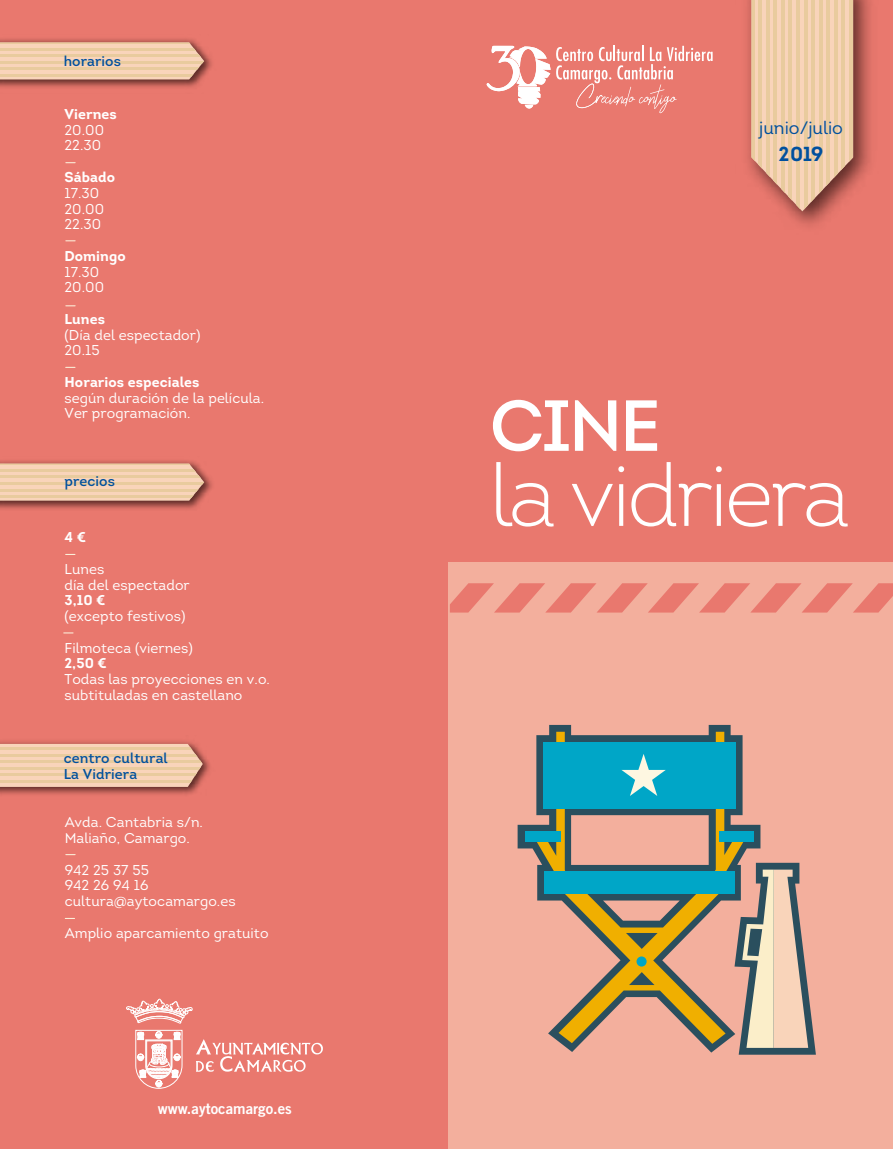
<style>
.page{position:relative;width:893px;height:1149px;background:#fff}
.page>*{position:absolute;margin:0;border:0;box-sizing:border-box;transform-origin:0 0}
.t1{font:300 87px "Intro";letter-spacing:-.04em;color:#fff}
.t2{font:72px "Intro";color:#fff}
.t3{font:700 20.25px "Intro";color:#00509e}
.t4{font:18px "Intro";color:#00509e}
.t5{font:15px "Trade Gothic Bold Two";color:#fff}
.t6{font:14.25px/15.8px "Intro";letter-spacing:.005em;color:#fff}
.t7{font:700 14.25px "Intro";letter-spacing:.005em;color:#fff}
.t8{font:14.25px/15.8px "Intro";letter-spacing:.005em;color:#00509e}
</style>
<div class="page">
<div style="left:0;top:0;width:514px;height:1148px;background:#e9786e"></div>
<div style="left:448px;top:0;width:445px;height:1148px;background:#f3af9d"></div>
<svg style="left:126px;top:998px;width:67px;height:24px"></svg>
<svg style="left:196px;top:1039px;width:127px;height:32px"></svg>
<svg style="left:135px;top:1029px;width:48px;height:59px"></svg>
<img style="left:0;top:38px;width:212px;height:50px">
<svg style="left:0;top:44px;width:204px;height:35px;background:#f4ceb3"></svg>
<hr style="left:0;top:74px;width:204px;height:3px;background:#e9cb9e">
<hr style="left:0;top:68px;width:204px;height:2px;background:#e9cb9e">
<hr style="left:0;top:61px;width:204px;height:3px;background:#e9cb9e">
<hr style="left:0;top:54px;width:204px;height:3px;background:#e9cb9e">
<hr style="left:0;top:48px;width:204px;height:2px;background:#e9cb9e">
<hr style="left:0;top:42px;width:204px;height:2px;background:#e9cb9e">
<img style="left:0;top:460px;width:212px;height:49px">
<svg style="left:0;top:465px;width:204px;height:35px;background:#f3ceb2"></svg>
<hr style="left:0;top:495px;width:204px;height:3px;background:#e9cb9e">
<hr style="left:0;top:488px;width:204px;height:3px;background:#e9cb9e">
<hr style="left:0;top:482px;width:204px;height:2px;background:#e9cb9e">
<hr style="left:0;top:475px;width:204px;height:3px;background:#e9cb9e">
<hr style="left:0;top:469px;width:204px;height:2px;background:#e9cb9e">
<hr style="left:0;top:463px;width:204px;height:2px;background:#e9cb9e">
<div style="left:445px;top:0;width:448px;height:561px;background:#e9786e"></div>
<svg style="left:450px;top:583px;width:443px;height:29px"></svg>
<img style="left:0;top:741px;width:210px;height:54px">
<svg style="left:0;top:743px;width:203px;height:43px;background:#f1c9ac"></svg>
<hr style="left:0;top:779px;width:203px;height:3px;background:#e9cb9e">
<hr style="left:0;top:773px;width:203px;height:2px;background:#e9cb9e">
<hr style="left:0;top:766px;width:203px;height:3px;background:#e9cb9e">
<hr style="left:0;top:760px;width:203px;height:2px;background:#e9cb9e">
<hr style="left:0;top:753px;width:203px;height:3px;background:#e9cb9e">
<hr style="left:0;top:746px;width:203px;height:3px;background:#e9cb9e">
<img style="left:747px;top:0;width:124px;height:227px">
<svg style="left:754px;top:0;width:99px;height:211px;background:#eec4a8"></svg>
<svg style="left:758px;top:0;width:4px;height:211px"></svg>
<hr style="left:751px;top:0;width:3px;height:211px;background:#e9cb9e">
<hr style="left:766px;top:0;width:3px;height:211px;background:#e9cb9e">
<hr style="left:774px;top:0;width:3px;height:211px;background:#e9cb9e">
<hr style="left:781px;top:0;width:3px;height:211px;background:#e9cb9e">
<hr style="left:789px;top:0;width:3px;height:211px;background:#e9cb9e">
<hr style="left:796px;top:0;width:3px;height:211px;background:#e9cb9e">
<hr style="left:804px;top:0;width:3px;height:211px;background:#e9cb9e">
<hr style="left:811px;top:0;width:4px;height:211px;background:#e9cb9e">
<hr style="left:819px;top:0;width:3px;height:211px;background:#e9cb9e">
<hr style="left:827px;top:0;width:3px;height:211px;background:#e9cb9e">
<hr style="left:834px;top:0;width:3px;height:211px;background:#e9cb9e">
<hr style="left:842px;top:0;width:3px;height:211px;background:#e9cb9e">
<hr style="left:849px;top:0;width:3px;height:211px;background:#e9cb9e">
<svg style="left:518px;top:724px;width:213px;height:130px"></svg>
<div style="left:525px;top:831px;width:36px;height:10px;background:#00a6c7"></div>
<svg style="left:536px;top:731px;width:280px;height:323px"></svg>
<div style="left:636px;top:956px;width:11px;height:10px;background:#00a6c7;border-radius:50%"></div>
<svg style="left:487px;top:46px;width:226px;height:67px"></svg>
<p class="t8" style="left:64px;top:54px;width:59px">horarios</p>
<p class="t7" style="left:64px;top:105px;width:54px">Viernes</p>
<p class="t6" style="left:64px;top:122px;width:41px">20.00<br>22.30</p>
<p class="t7" style="left:64px;top:168px;width:52px">Sábado</p>
<p class="t6" style="left:64px;top:185px;width:41px">17.30<br>20.00<br>22.30</p>
<p class="t7" style="left:64px;top:246px;width:63px">Domingo</p>
<p class="t6" style="left:64px;top:264px;width:41px">17.30<br>20.00</p>
<p class="t7" style="left:64px;top:309px;width:42px">Lunes</p>
<p class="t6" style="left:64px;top:327px;width:138px">(Día del espectador)<br>20.15</p>
<p class="t7" style="left:64px;top:372px;width:136px">Horarios especiales</p>
<p class="t6" style="left:64px;top:390px;width:201px">según duración de la película.<br>Ver programación.</p>
<p class="t8" style="left:64px;top:473px;width:52px">precios</p>
<p class="t7" style="left:65px;top:528px;width:23px">4 €</p>
<p class="t6" style="left:65px;top:561px;width:127px">Lunes<br>día del espectador</p>
<p class="t7" style="left:65px;top:591px;width:43px">3,10 €</p>
<p class="t6" style="left:65px;top:608px;width:122px">(excepto festivos)</p>
<p class="t6" style="left:65px;top:639px;width:130px">Filmoteca (viernes)</p>
<p class="t7" style="left:65px;top:654px;width:44px">2,50 €</p>
<p class="t6" style="left:65px;top:671px;width:207px">Todas las proyecciones en v.o. subtituladas en castellano</p>
<p class="t8" style="left:64px;top:750px;width:105px">centro cultural<br>La Vidriera</p>
<p class="t6" style="left:65px;top:814px;width:140px">Avda. Cantabria s/n.<br>Maliaño, Camargo.</p>
<p class="t6" style="left:65px;top:861px;width:172px">942 25 37 55<br>942 26 94 16 cultura@aytocamargo.es</p>
<p class="t6" style="left:65px;top:924px;width:205px">Amplio aparcamiento gratuito</p>
<p class="t5" style="left:158px;top:1098px;width:136px">www.aytocamargo.es</p>
<p class="t4" style="left:759px;top:117px;width:85px">junio/julio</p>
<h3 class="t3" style="left:779px;top:141px;width:46px">2019</h3>
<h2 class="t2" style="left:490px;top:380px;width:173px">CINE</h2>
<h1 class="t1" style="left:490px;top:441px;width:362px">la vidriera</h1>
</div>
